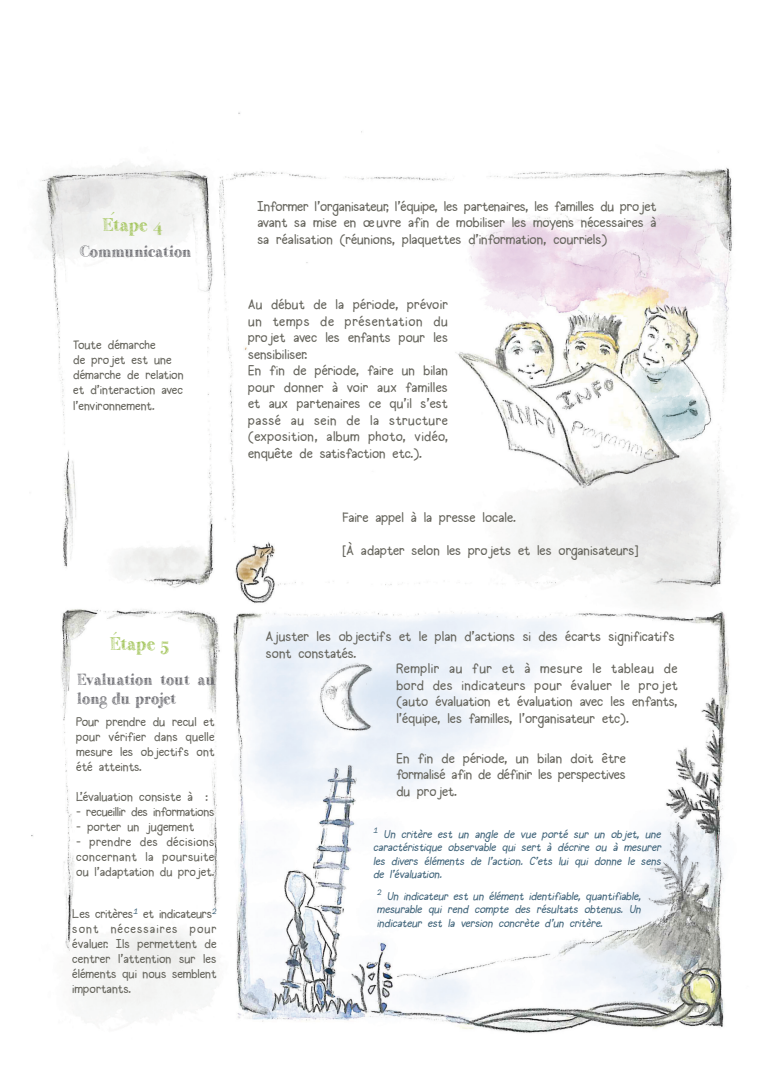
<style>
.page{position:relative;width:780px;height:1088px;background:#fff}
.page>*{position:absolute;margin:0;border:0;box-sizing:border-box;transform-origin:0 0}
.t1{font:18.75px "Little Bird";color:#9dc150}
.t2{font:16.25px/19.5px "Little Bird";color:#5b5b61}
.t3{font:13.75px/16.5px "Halogen";color:#65645c;text-align:justify}
.t4{font:13.75px "Halogen";letter-spacing:.025em;color:#65645c}
.t5{font:13.75px "Halogen";letter-spacing:.035em;color:#65645c}
.t6{font:12.5px/15px "Halogen";color:#65645c}
.t7{font:12.5px "Halogen";letter-spacing:-.02em;color:#65645c}
.t8{font:italic 11.25px/13.5px "Halogen";color:#3f6379;text-align:justify}
</style>
<div class="page">
<img style="left:31px;top:112px;width:702px;height:921px">
<svg style="left:111px;top:211px;width:3px;height:5px"></svg>
<svg style="left:113px;top:631px;width:4px;height:4px"></svg>
<h1 class="t1" style="left:101px;top:214px;width:62px">Etape 4</h1>
<p class="t2" style="left:79px;top:242px;width:113px">Communication</p>
<p class="t6" style="left:73px;top:338px;width:112px">Toute démarche<br>de projet est une démarche de relation et d'interaction avec</p>
<p class="t6" style="left:73px;top:399px;width:83px">l'environnement.</p>
<h1 class="t1" style="left:109px;top:634px;width:60px">Etape 5</h1>
<p class="t2" style="left:76px;top:670px;width:140px">Evaluation tout au long du projet</p>
<p class="t6" style="left:76px;top:715px;width:140px;text-align:justify">Pour prendre du recul et pour vérifier dans quelle mesure les objectifs ont été atteints.</p>
<p class="t6" style="left:76px;top:790px;width:133px">L'évaluation consiste à :</p>
<p class="t7" style="left:76px;top:804px;width:140px">- recueillir des informations</p>
<p class="t6" style="left:76px;top:820px;width:119px">- porter un jugement</p>
<p class="t6" style="left:76px;top:835px;width:140px;text-align:justify">- prendre des décisions concernant la poursuite ou l'adaptation du projet.</p>
<p class="t6" style="left:72px;top:907px;width:148px">Les critères<sup>1</sup> et indicateurs<sup>2 </sup>sont nécessaires pour évaluer. Ils permettent de centrer l'attention sur les éléments qui nous semblent importants.</p>
<p class="t3" style="left:257px;top:199px;width:400px">Informer l’organisateur, l’équipe, les partenaires, les familles du projet avant sa mise en œuvre afin de mobiliser les moyens nécessaires à sa réalisation (réunions, plaquettes d’information, courriels)</p>
<p class="t3" style="left:248px;top:297px;width:201px;text-align:left">Au début de la période, prévoir un temps de présentation du projet avec les enfants pour les sensibiliser.<br>En fin de période, faire un bilan pour donner à voir aux familles et aux partenaires ce qu’il s’est passé au sein de la structure (exposition, album photo, vidéo, enquête de satisfaction etc.).</p>
<p class="t3" style="left:342px;top:509px;width:175px">Faire appel à la presse locale.</p>
<p class="t3" style="left:342px;top:542px;width:297px">[À adapter selon les projets et les organisateurs]</p>
<p class="t3" style="left:266px;top:629px;width:410px">Ajuster les objectifs et le plan d’actions si des écarts significatifs</p>
<p class="t3" style="left:266px;top:645px;width:92px">sont constatés.</p>
<p class="t5" style="left:396px;top:660px;width:283px">Remplir au fur et à mesure le tableau de</p>
<p class="t4" style="left:396px;top:676px;width:283px">bord des indicateurs pour évaluer le projet</p>
<p class="t3" style="left:396px;top:694px;width:283px">(auto évaluation et évaluation avec les enfants,</p>
<p class="t3" style="left:396px;top:710px;width:234px">l’équipe, les familles, l’organisateur etc).</p>
<p class="t3" style="left:396px;top:750px;width:231px">En fin de période, un bilan doit être formalisé afin de définir les perspectives du projet.</p>
<p class="t8" style="left:373px;top:827px;width:292px"><sup>1</sup> Un critère est un angle de vue porté sur un objet, une caractéristique observable qui sert à décrire ou à mesurer les divers éléments de l'action. C'ets lui qui donne le sens de l'évaluation.</p>
<p class="t8" style="left:377px;top:889px;width:268px"><sup>2</sup> Un indicateur est un élément identifiable, quantifiable, mesurable qui rend compte des résultats obtenus. Un indicateur est la version concrète d'un critère.</p>
</div>
